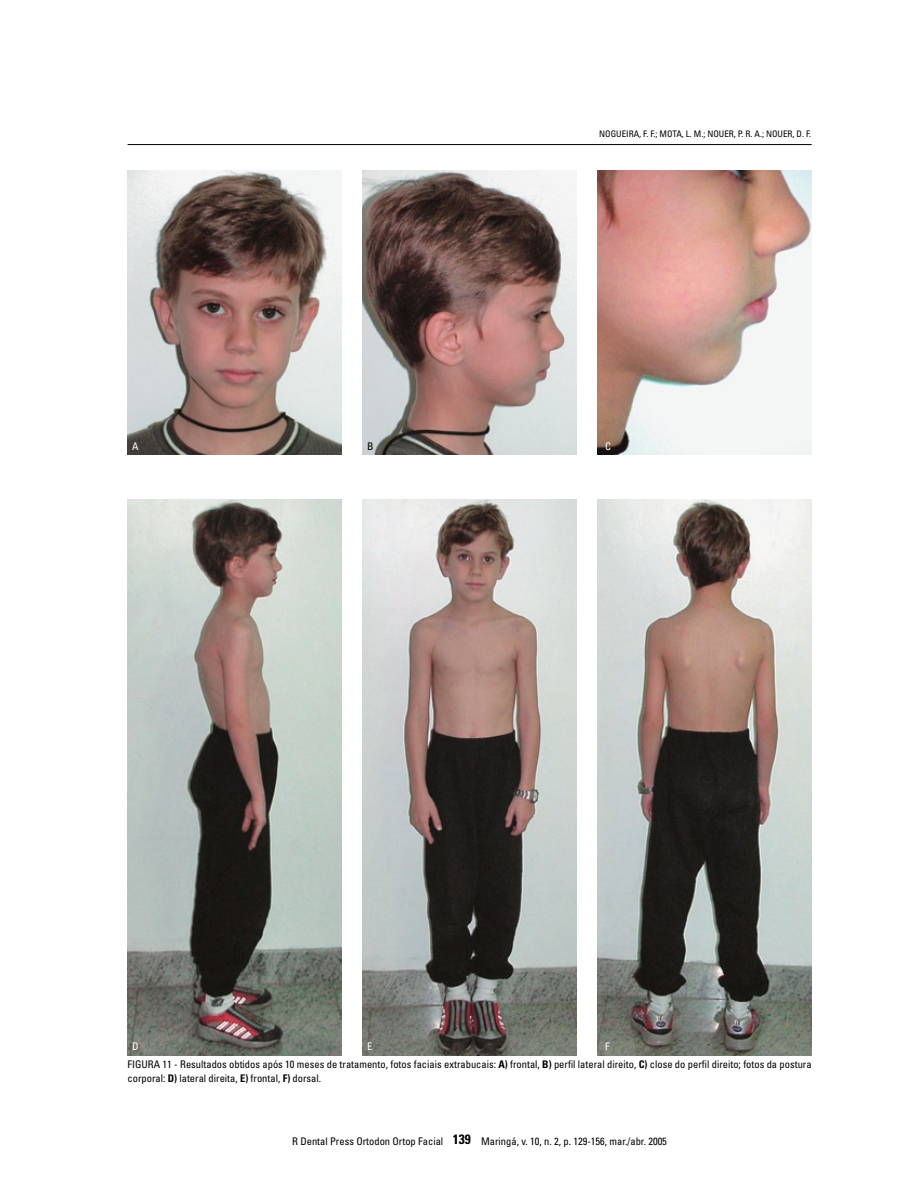
<style>
.page{position:relative;width:918px;height:1188px;background:#fff}
.page>*{position:absolute;margin:0;border:0;box-sizing:border-box;transform-origin:0 0}
.t1{font:condensed 10.5px/13.5px "Univers";color:#000}
.t2{font:condensed 10.5px "Univers";color:#fff}
.t3{font:condensed 9px "Univers";color:#000}
.s1{font-weight:700}
.s2{font-weight:700;font-size:13.5px}
</style>
<div class="page">
<hr style="left:128px;top:144px;width:684px;height:1px;background:#000">
<img style="left:128px;top:170px;width:213px;height:284px">
<img style="left:363px;top:170px;width:214px;height:284px">
<img style="left:598px;top:170px;width:214px;height:284px">
<img style="left:128px;top:499px;width:213px;height:557px">
<img style="left:363px;top:499px;width:214px;height:557px">
<img style="left:598px;top:499px;width:214px;height:557px">
<p class="t3" style="left:599px;top:128px;width:213px">No gueira, F. F.; Mota, L. M.; No uer, P. R. A.; No uer, D. F.</p>
<p class="t2" style="left:132px;top:439px;width:8px">A</p>
<p class="t1" style="left:367px;top:439px;width:8px">B</p>
<p class="t2" style="left:605px;top:439px;width:7px">C</p>
<p class="t2" style="left:132px;top:1040px;width:8px">D</p>
<p class="t2" style="left:367px;top:1040px;width:7px">E</p>
<p class="t2" style="left:605px;top:1040px;width:6px">F</p>
<p class="t1" style="left:128px;top:1058px;width:686px">FIGU RA 11 - Resultados obtidos após 10 meses de tratamento, fotos faciais extrabucais: <span class="s1">A)</span> frontal, <span class="s1">B)</span> perfil lateral direito, <span class="s1">C)</span> close do perfil direito; fotos da postura corporal: <span class="s1">D)</span> lateral direita, <span class="s1">E)</span> frontal, <span class="s1">F)</span> dorsal.</p>
<p class="t1" style="left:292px;top:1134px;width:376px">R Dental Press Ortodon Ortop Facial <span class="s2">139</span> Maringá, v. 10, n. 2, p. 129-156, mar./abr. 2005</p>
</div>
